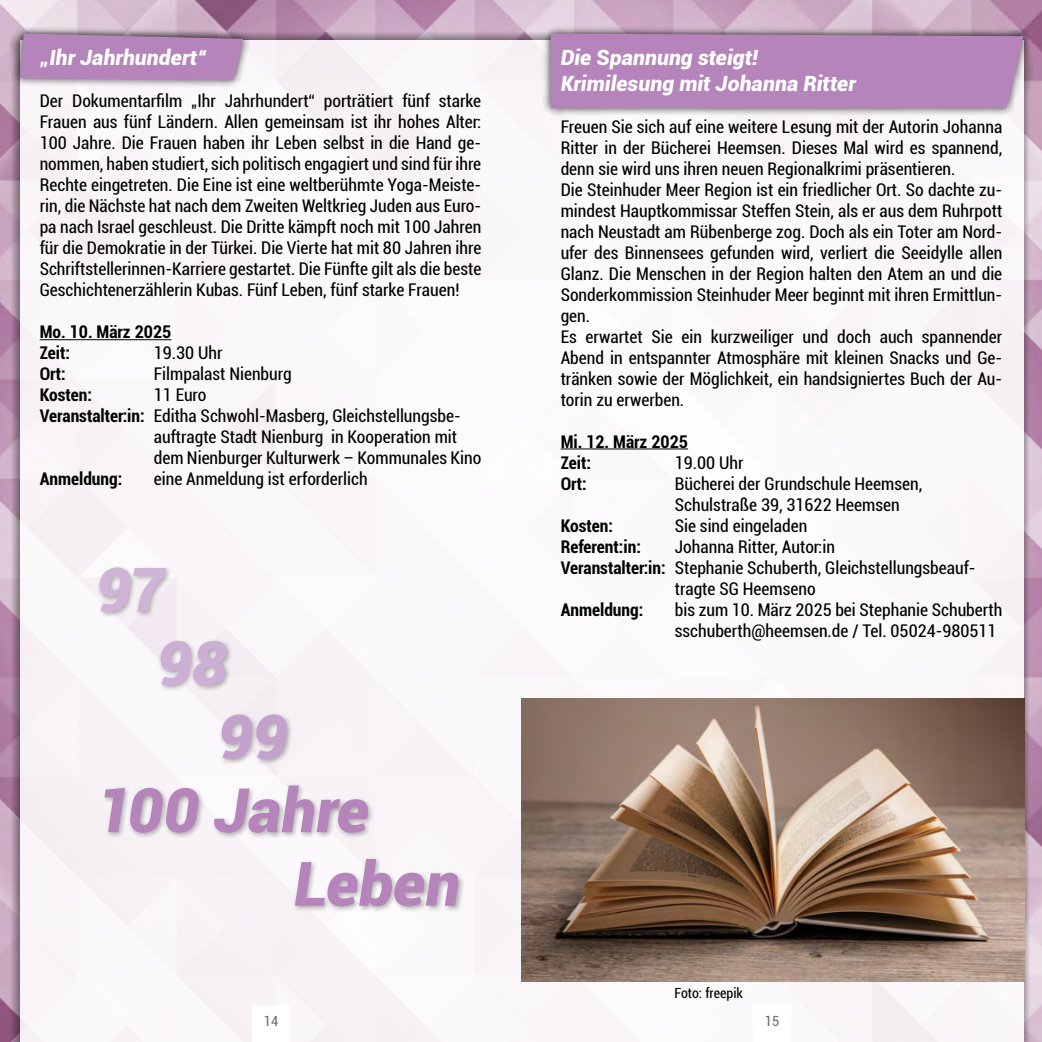
<style>
.page{position:relative;width:1042px;height:1042px;background:#fff}
.page>*{position:absolute;margin:0;border:0;box-sizing:border-box;transform-origin:0 0}
.t1{font:italic 900 61.25px/73.5px "Roboto";color:#b484ba}
.t2{font:italic 900 61.25px "Roboto";color:#cfb4d7}
.t3{font:italic 900 61.25px "Roboto";color:#ccafd4}
.t4{font:italic 900 61.25px "Roboto";color:#c4a1cc}
.t5{font:italic 900 21px/25.2px "Roboto";letter-spacing:.005em;color:#fff}
.t6{font:condensed 17.5px/21px "Roboto";color:#000}
.t7{font:700 condensed 17.5px/21px "Roboto";color:#000}
.t8{font:condensed 14px "Roboto";color:#000}
.t9{font:condensed 14px "Roboto";color:#706f6f}
.s1{font-weight:700}
</style>
<div class="page">
<img style="left:0;top:0;width:1042px;height:1042px">
<div style="left:20px;top:40px;width:1003px;height:1002px;background:#fbf8fa"></div>
<div style="left:252px;top:1005px;width:38px;height:37px;background:#fff"></div>
<div style="left:753px;top:1005px;width:38px;height:37px;background:#fff"></div>
<div style="left:541px;top:25px;width:490px;height:93px;background:#000;opacity:.75"></div>
<div style="left:551px;top:33px;width:472px;height:75px;background:#b484ba"></div>
<div style="left:11px;top:25px;width:241px;height:65px;background:#000;opacity:.75"></div>
<svg style="left:20px;top:33px;width:223px;height:47px;background:#b084b5"></svg>
<hr style="left:561px;top:448px;width:127px;height:1px;background:#000">
<hr style="left:40px;top:339px;width:131px;height:1px;background:#000">
<div style="left:97px;top:565px;width:368px;height:348px;background:#000;opacity:.31"></div>
<img style="left:521px;top:698px;width:503px;height:283px">
<p class="t5" style="left:40px;top:44px;width:169px">„Ihr Jahrhundert“</p>
<p class="t6" style="left:40px;top:90px;width:443px;text-align:justify">Der Dokumentarfilm „Ihr Jahrhundert“ porträtiert fünf starke Frauen aus fünf Ländern. Allen gemeinsam ist ihr hohes Alter:<br>100 Jahre. Die Frauen haben ihr Leben selbst in die Hand ge&shy;nommen, haben studiert, sich politisch engagiert und sind für ihre Rechte eingetreten. Die Eine ist eine weltberühmte Yoga-Meiste&shy;rin, die Nächste hat nach dem Zweiten Weltkrieg Juden aus Euro&shy;pa nach Israel geschleust. Die Dritte kämpft noch mit 100 Jahren für die Demokratie in der Türkei. Die Vierte hat mit 80 Jahren ihre Schriftstellerinnen-Karriere gestartet. Die Fünfte gilt als die beste Geschichtenerzählerin Kubas. Fünf Leben, fünf starke Frauen!</p>
<p class="t7" style="left:40px;top:321px;width:133px">Mo. 10. März 2025<br>Zeit:</p>
<p class="t6" style="left:154px;top:342px;width:70px">19.30 Uhr</p>
<p class="t7" style="left:40px;top:363px;width:28px">Ort:</p>
<p class="t6" style="left:154px;top:363px;width:139px">Filmpalast Nienburg</p>
<p class="t7" style="left:40px;top:384px;width:54px">Kosten:</p>
<p class="t6" style="left:154px;top:384px;width:54px">11 Euro</p>
<p class="t6" style="left:40px;top:405px;width:423px"><span class="s1">Veranstalter:in:</span> Editha Schwohl-Masberg, Gleichstellungsbe-</p>
<p class="t6" style="left:154px;top:426px;width:305px">auftragte Stadt Nienburg in Kooperation mit</p>
<p class="t6" style="left:154px;top:447px;width:329px">dem Nienburger Kulturwerk – Kommunales Kino</p>
<p class="t7" style="left:40px;top:468px;width:84px">Anmeldung:</p>
<p class="t6" style="left:154px;top:468px;width:215px">eine Anmeldung ist erforderlich</p>
<h1 class="t2" style="left:95px;top:546px;width:70px">97</h1>
<h1 class="t3" style="left:156px;top:620px;width:72px">98</h1>
<h1 class="t4" style="left:218px;top:693px;width:72px">99</h1>
<h1 class="t1" style="left:294px;top:771px;width:168px;text-indent:-198px">100 Jahre<br>Leben</h1>
<p class="t5" style="left:561px;top:44px;width:297px">Die Spannung steigt!<br>Krimilesung mit Johanna Ritter</p>
<p class="t6" style="left:561px;top:115px;width:443px">Freuen Sie sich auf eine weitere Lesung mit der Autorin Johanna Ritter in der Bücherei Heemsen. Dieses Mal wird es spannend, denn sie wird uns ihren neuen Regionalkrimi präsentieren.<br>Die Steinhuder Meer Region ist ein friedlicher Ort. So dachte zu&shy;mindest Hauptkommissar Steffen Stein, als er aus dem Ruhrpott nach Neustadt am Rübenberge zog. Doch als ein Toter am Nord&shy;ufer des Binnensees gefunden wird, verliert die Seeidylle allen Glanz. Die Menschen in der Region halten den Atem an und die Sonderkommission Steinhuder Meer beginnt mit ihren Ermittlun&shy;gen.<br>Es erwartet Sie ein kurzweiliger und doch auch spannender Abend in entspannter Atmosphäre mit kleinen Snacks und Ge&shy;tränken sowie der Möglichkeit, ein handsigniertes Buch der Au&shy;torin zu erwerben.</p>
<p class="t7" style="left:561px;top:430px;width:129px">Mi. 12. März 2025<br>Zeit:</p>
<p class="t6" style="left:675px;top:451px;width:70px">19.00 Uhr</p>
<p class="t7" style="left:561px;top:472px;width:28px">Ort:</p>
<p class="t6" style="left:675px;top:472px;width:249px">Bücherei der Grundschule Heemsen,<br>Schulstraße 39, 31622 Heemsen</p>
<p class="t7" style="left:561px;top:514px;width:54px">Kosten:</p>
<p class="t6" style="left:675px;top:514px;width:134px">Sie sind eingeladen</p>
<p class="t7" style="left:561px;top:535px;width:82px">Referent:in:</p>
<p class="t6" style="left:675px;top:535px;width:162px">Johanna Ritter, Autor:in</p>
<p class="t6" style="left:561px;top:556px;width:416px"><span class="s1">Veranstalter:in:</span> Stephanie Schuberth, Gleichstellungsbeauf-</p>
<p class="t6" style="left:675px;top:577px;width:142px">tragte SG Heemseno</p>
<p class="t7" style="left:561px;top:598px;width:84px">Anmeldung:</p>
<p class="t6" style="left:675px;top:598px;width:329px">bis zum 10. März 2025 bei Stephanie Schuberth sschuberth@heemsen.de / Tel. 05024-980511</p>
<p class="t8" style="left:674px;top:983px;width:70px">Foto: freepik</p>
<p class="t9" style="left:264px;top:1011px;width:16px">14</p>
<p class="t9" style="left:765px;top:1011px;width:16px">15</p>
</div>
